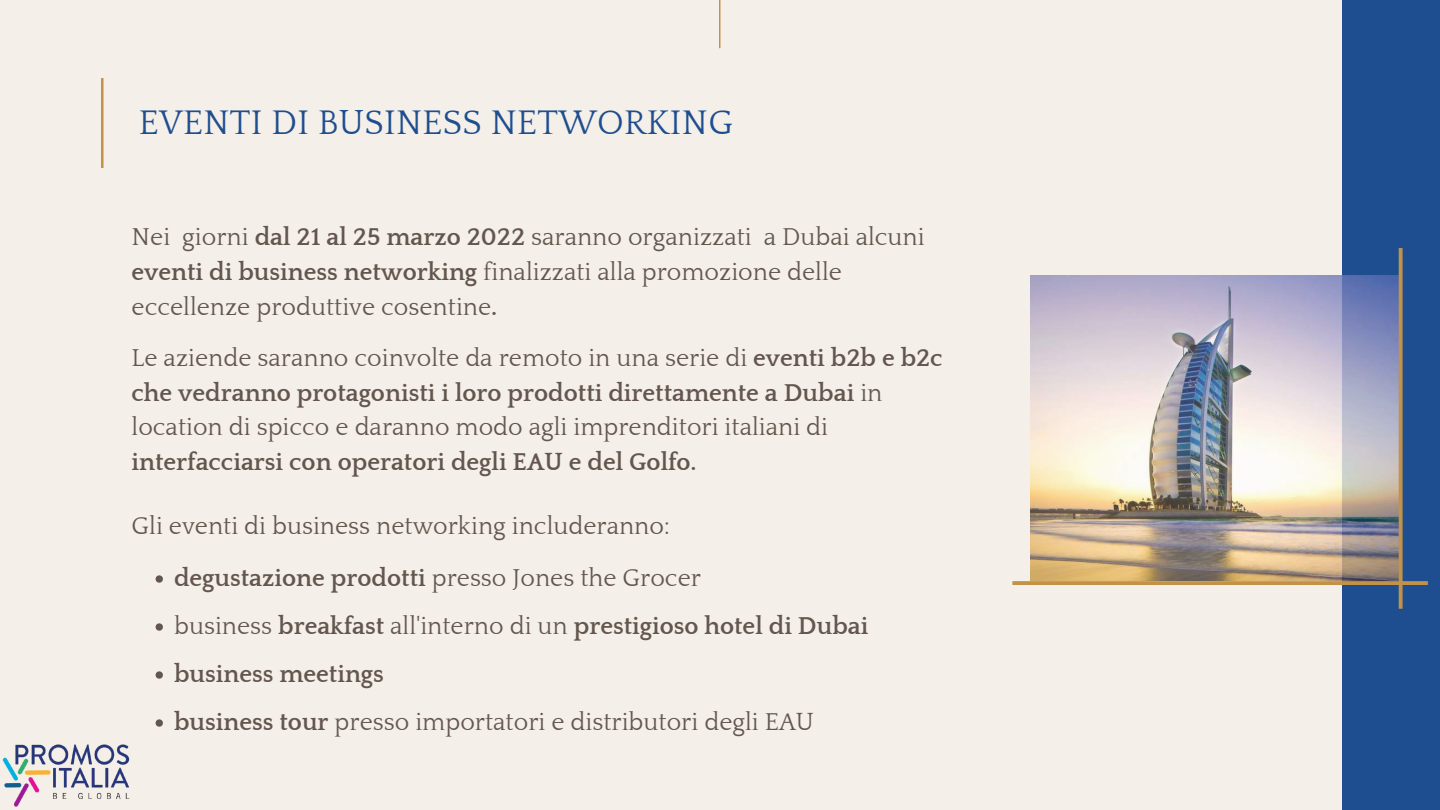
<style>
.page{position:relative;width:1440px;height:810px;background:#f4efe8}
.page>*{position:absolute;margin:0;border:0;box-sizing:border-box;transform-origin:0 0}
.t1{font:35px "Quattrocento";letter-spacing:.01em;color:#1e4e8f}
.t2{font:25px/34.7px "Quattrocento";color:#63564e}
.t3{font:700 25px "Quattrocento";color:#63564e}
.s1{font-weight:700}
</style>
<div class="page">
<div style="left:1342px;top:0;width:98px;height:810px;background:#1e4e8f"></div>
<img style="left:2px;top:744px;width:128px;height:63px">
<svg style="left:156px;top:575px;width:7px;height:8px"></svg>
<svg style="left:156px;top:623px;width:7px;height:8px"></svg>
<svg style="left:156px;top:671px;width:7px;height:8px"></svg>
<svg style="left:156px;top:719px;width:7px;height:8px"></svg>
<svg style="left:719px;top:0;width:1px;height:48px"></svg>
<svg style="left:101px;top:78px;width:3px;height:90px"></svg>
<img style="left:1012px;top:248px;width:416px;height:361px">
<h1 class="t1" style="left:139px;top:105px;width:596px">EVENTI DI BUSINESS NETWORKING</h1>
<p class="t2" style="left:132px;top:221px;width:795px">Nei giorni <span class="s1">dal 21 al 25 marzo 2022</span> saranno organizzati a Dubai alcuni <span class="s1">eventi di business networking</span> finalizzati alla promozione delle eccellenze produttive cosentine<span class="s1">.</span></p>
<p class="t2" style="left:132px;top:341px;width:813px">Le aziende saranno coinvolte da remoto in una serie di <span class="s1">eventi b2b e b2c che vedranno protagonisti i loro prodotti direttamente a Dubai</span> in location di spicco e daranno modo agli imprenditori italiani di</p>
<p class="t3" style="left:132px;top:449px;width:567px">interfacciarsi con operatori degli EAU e del Golfo.</p>
<p class="t2" style="left:132px;top:509px;width:540px">Gli eventi di business networking includeranno:</p>
<p class="t2" style="left:174px;top:555px;width:696px;line-height:48px"><span class="s1">degustazione prodotti</span> presso Jones the Grocer<br>business <span class="s1">breakfast</span> all'interno di un <span class="s1">prestigioso hotel di Dubai business meetings<br>business tour</span> presso importatori e distributori degli EAU</p>
</div>
